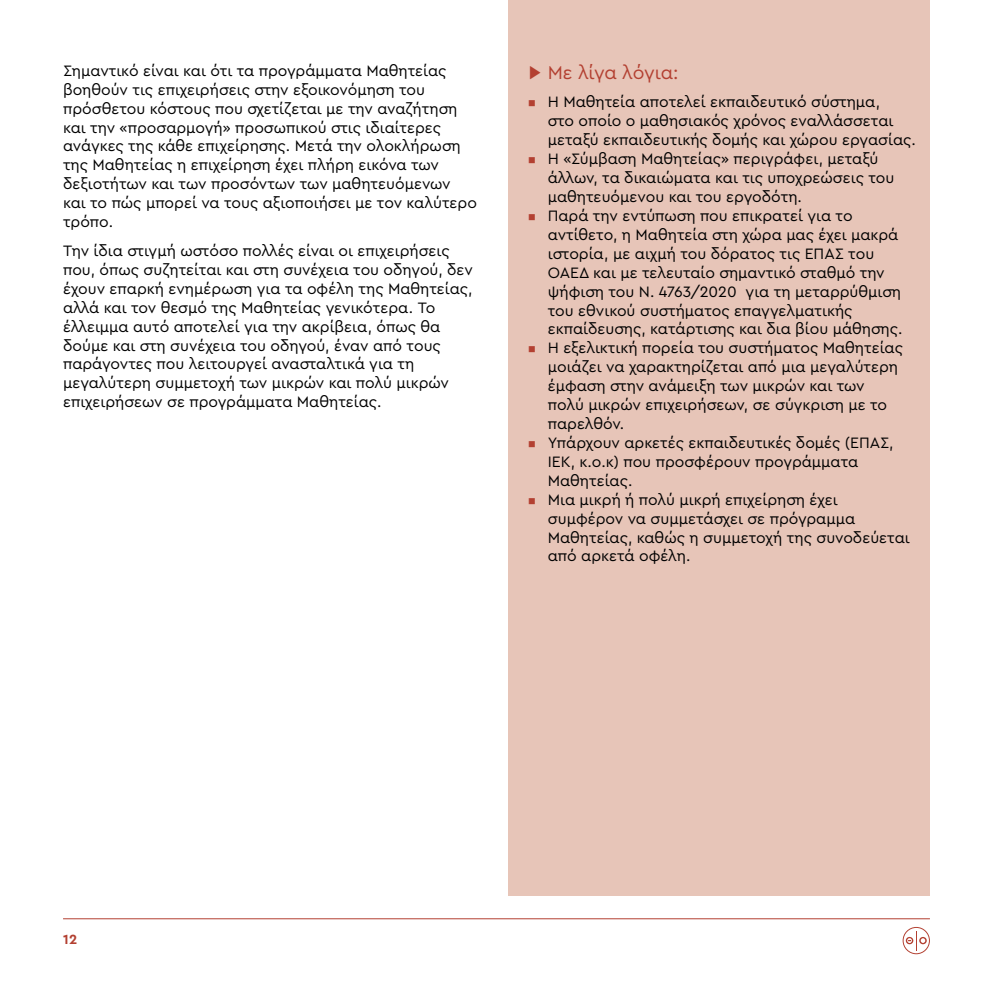
<style>
.page{position:relative;width:993px;height:993px;background:#fff}
.page>*{position:absolute;margin:0;border:0;box-sizing:border-box;transform-origin:0 0}
.t1{font:19.25px "Cera Pro";letter-spacing:-.005em;color:#b34031}
.t2{font:15.75px/18.9px "Cera Pro";color:#000}
.t3{font:700 14px "Cera Pro";color:#b34031}
.s1{color:#b34031}
</style>
<div class="page">
<hr style="left:63px;top:918px;width:866px;height:1px;background:#b34031">
<svg style="left:902px;top:927px;width:27px;height:26px"></svg>
<div style="left:508px;top:0;width:421px;height:895px;background:#e7c5b8"></div>
<p class="t2" style="left:63px;top:60px;width:415px">Σημαντικό είναι και ότι τα προγράμματα Μαθητείας βοηθούν τις επιχειρήσεις στην εξοικονόμηση του πρόσθετου κόστους που σχετίζεται με την αναζήτηση και την «προσαρμογή» προσωπικού στις ιδιαίτερες ανάγκες της κάθε επιχείρησης. Μετά την ολοκλήρωση της Μαθητείας η επιχείρηση έχει πλήρη εικόνα των δεξιοτήτων και των προσόντων των μαθητευόμενων και το πώς μπορεί να τους αξιοποιήσει με τον καλύτερο τρόπο.</p>
<p class="t2" style="left:63px;top:240px;width:411px">Την ίδια στιγμή ωστόσο πολλές είναι οι επιχειρήσεις που, όπως συζητείται και στη συνέχεια του οδηγού, δεν έχουν επαρκή ενημέρωση για τα οφέλη της Μαθητείας, αλλά και τον θεσμό της Μαθητείας γενικότερα. Το έλλειμμα αυτό αποτελεί για την ακρίβεια, όπως θα δούμε και στη συνέχεια του οδηγού, έναν από τους παράγοντες που λειτουργεί ανασταλτικά για τη μεγαλύτερη συμμετοχή των μικρών και πολύ μικρών επιχειρήσεων σε προγράμματα Μαθητείας.</p>
<p class="t1" style="left:527px;top:59px;width:152px">▶ Με λίγα λόγια:</p>
<p class="t2" style="left:547px;top:92px;width:369px;text-indent:-20px"><span class="s1">▪</span> Η Μαθητεία αποτελεί εκπαιδευτικό σύστημα,<br>στο οποίο ο μαθησιακός χρόνος εναλλάσσεται μεταξύ εκπαιδευτικής δομής και χώρου εργασίας.</p>
<p class="t2" style="left:547px;top:149px;width:348px;text-indent:-20px"><span class="s1">▪</span> Η «Σύμβαση Μαθητείας» περιγράφει, μεταξύ άλλων, τα δικαιώματα και τις υποχρεώσεις του μαθητευόμενου και του εργοδότη.</p>
<p class="t2" style="left:547px;top:205px;width:356px;text-indent:-20px"><span class="s1">▪</span> Παρά την εντύπωση που επικρατεί για το αντίθετο, η Μαθητεία στη χώρα μας έχει μακρά ιστορία, με αιχμή του δόρατος τις ΕΠΑΣ του ΟΑΕΔ και με τελευταίο σημαντικό σταθμό την ψήφιση του Ν. 4763/2020 για τη μεταρρύθμιση του εθνικού συστήματος επαγγελματικής εκπαίδευσης, κατάρτισης και δια βίου μάθησης.</p>
<p class="t2" style="left:547px;top:338px;width:356px;text-indent:-20px"><span class="s1">▪</span> Η εξελικτική πορεία του συστήματος Μαθητείας μοιάζει να χαρακτηρίζεται από μια μεγαλύτερη έμφαση στην ανάμειξη των μικρών και των πολύ μικρών επιχειρήσεων, σε σύγκριση με το παρελθόν.</p>
<p class="t2" style="left:547px;top:432px;width:347px;text-indent:-20px"><span class="s1">▪</span> Υπάρχουν αρκετές εκπαιδευτικές δομές (ΕΠΑΣ,<br>ΙΕΚ, κ.ο.κ) που προσφέρουν προγράμματα<br>Μαθητείας.</p>
<p class="t2" style="left:547px;top:489px;width:363px;text-indent:-20px"><span class="s1">▪</span> Μια μικρή ή πολύ μικρή επιχείρηση έχει συμφέρον να συμμετάσχει σε πρόγραμμα Μαθητείας, καθώς η συμμετοχή της συνοδεύεται από αρκετά οφέλη.</p>
<p class="t3" style="left:63px;top:929px;width:16px">12</p>
</div>
